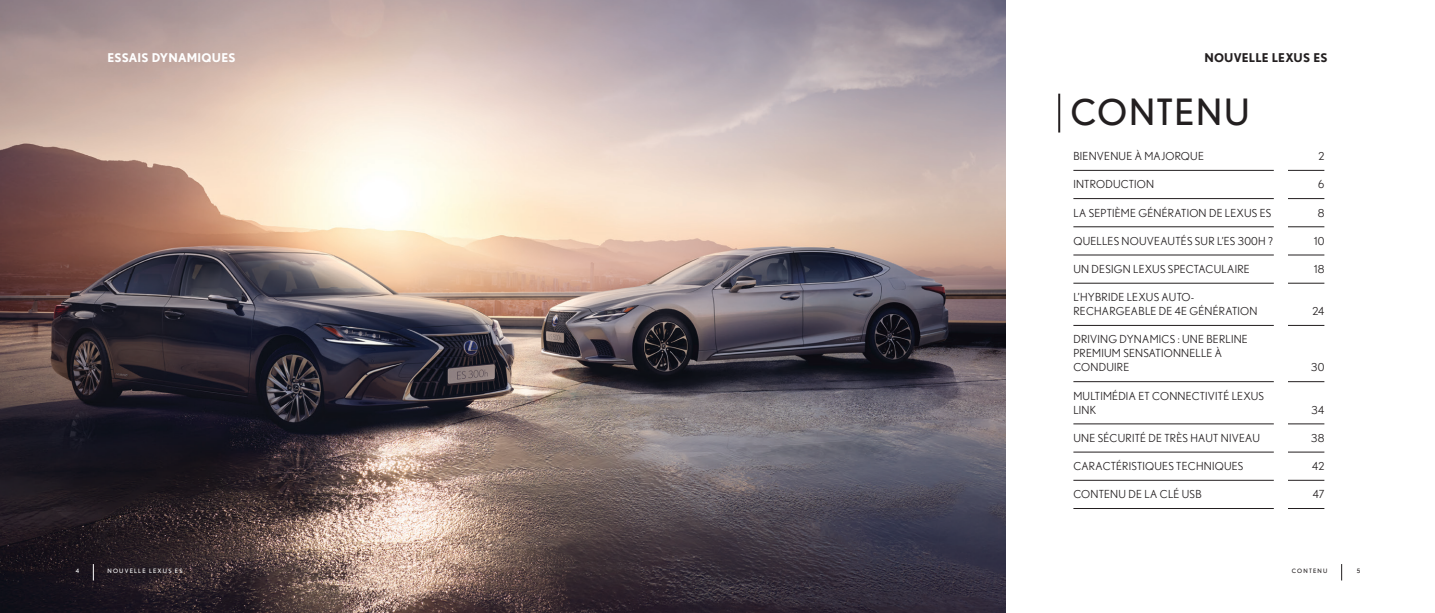
<style>
.page{position:relative;width:1435px;height:613px;background:#fff}
.page>*{position:absolute;margin:0;border:0;box-sizing:border-box;transform-origin:0 0}
.H1-BLACK-BORDER{font:36px "Nobel";letter-spacing:.035em;color:#231f20}
.H1-BLACK{font:700 12px "Nobel";letter-spacing:.015em;color:#fff}
.H1-BLACK-2{font:700 12px "Nobel";letter-spacing:.015em;color:#231f20}
.LINE_LIST{font:11px/14px "Nobel";letter-spacing:.02em;color:#231f20}
.t1{font:6px "Nobel";letter-spacing:.2em;color:#fff}
.FOOTER-BLACK{font:6px "Nobel";letter-spacing:.2em;color:#231f20}
</style>
<div class="page">
<img style="left:0;top:0;width:1005px;height:612px">
<hr style="left:1073px;top:170px;width:200px;height:1px;background:#231f20">
<hr style="left:1073px;top:198px;width:200px;height:1px;background:#231f20">
<hr style="left:1073px;top:226px;width:200px;height:1px;background:#231f20">
<hr style="left:1073px;top:254px;width:200px;height:1px;background:#231f20">
<hr style="left:1073px;top:283px;width:200px;height:1px;background:#231f20">
<hr style="left:1073px;top:325px;width:200px;height:1px;background:#231f20">
<hr style="left:1073px;top:381px;width:200px;height:1px;background:#231f20">
<hr style="left:1073px;top:423px;width:200px;height:1px;background:#231f20">
<hr style="left:1073px;top:451px;width:200px;height:1px;background:#231f20">
<hr style="left:1073px;top:479px;width:200px;height:1px;background:#231f20">
<hr style="left:1073px;top:508px;width:200px;height:1px;background:#231f20">
<hr style="left:1058px;top:94px;width:2px;height:38px;background:#231f20">
<hr style="left:1287px;top:170px;width:37px;height:1px;background:#231f20">
<hr style="left:1287px;top:198px;width:37px;height:1px;background:#231f20">
<hr style="left:1287px;top:226px;width:37px;height:1px;background:#231f20">
<hr style="left:1287px;top:254px;width:37px;height:1px;background:#231f20">
<hr style="left:1287px;top:283px;width:37px;height:1px;background:#231f20">
<hr style="left:1287px;top:325px;width:37px;height:1px;background:#231f20">
<hr style="left:1287px;top:381px;width:37px;height:1px;background:#231f20">
<hr style="left:1287px;top:423px;width:37px;height:1px;background:#231f20">
<hr style="left:1287px;top:451px;width:37px;height:1px;background:#231f20">
<hr style="left:1287px;top:479px;width:37px;height:1px;background:#231f20">
<hr style="left:1287px;top:508px;width:37px;height:1px;background:#231f20">
<svg style="left:1341px;top:564px;width:1px;height:16px"></svg>
<svg style="left:93px;top:563px;width:1px;height:17px"></svg>
<p class="H1-BLACK" style="left:107px;top:50px;width:125px">NOUVELLE LEXUS ES</p>
<p class="H1-BLACK-2" style="left:1204px;top:50px;width:125px">NOUVELLE LEXUS ES</p>
<p class="H1-BLACK" style="left:107px;top:50px;width:129px">ESSAIS DYNAMIQUES</p>
<p class="H1-BLACK-BORDER" style="left:1070px;top:92px;width:181px">CONTENU</p>
<p class="LINE_LIST" style="left:1073px;top:149px;width:132px">BIENVENUE À MAJORQUE</p>
<p class="LINE_LIST" style="left:1073px;top:177px;width:82px">INTRODUCTION</p>
<p class="LINE_LIST" style="left:1073px;top:205px;width:199px">LA SEPTIÈME GÉNÉRATION DE LEXUS ES</p>
<p class="LINE_LIST" style="left:1073px;top:233px;width:201px">QUELLES NOUVEAUTÉS SUR L’ES 300H ?</p>
<p class="LINE_LIST" style="left:1073px;top:262px;width:178px">UN DESIGN LEXUS SPECTACULAIRE</p>
<p class="LINE_LIST" style="left:1073px;top:290px;width:186px">L’HYBRIDE LEXUS AUTO-<br>RECHARGEABLE DE 4E GÉNÉRATION</p>
<p class="LINE_LIST" style="left:1073px;top:332px;width:176px">DRIVING DYNAMICS : UNE BERLINE<br>PREMIUM SENSATIONNELLE À<br>CONDUIRE</p>
<p class="LINE_LIST" style="left:1073px;top:388px;width:192px">MULTIMÉDIA ET CONNECTIVITÉ LEXUS<br>LINK</p>
<p class="LINE_LIST" style="left:1073px;top:430px;width:188px">UNE SÉCURITÉ DE TRÈS HAUT NIVEAU</p>
<p class="LINE_LIST" style="left:1073px;top:459px;width:171px">CARACTÉRISTIQUES TECHNIQUES</p>
<p class="LINE_LIST" style="left:1073px;top:487px;width:130px">CONTENU DE LA CLÉ USB</p>
<p class="LINE_LIST" style="left:1318px;top:149px;width:8px">2</p>
<p class="LINE_LIST" style="left:1318px;top:177px;width:8px">6</p>
<p class="LINE_LIST" style="left:1317px;top:205px;width:8px">8</p>
<p class="LINE_LIST" style="left:1314px;top:233px;width:12px">10</p>
<p class="LINE_LIST" style="left:1314px;top:262px;width:12px">18</p>
<p class="LINE_LIST" style="left:1312px;top:304px;width:13px">24</p>
<p class="LINE_LIST" style="left:1311px;top:360px;width:15px">30</p>
<p class="LINE_LIST" style="left:1311px;top:402px;width:14px">34</p>
<p class="LINE_LIST" style="left:1311px;top:430px;width:15px">38</p>
<p class="LINE_LIST" style="left:1312px;top:459px;width:14px">42</p>
<p class="LINE_LIST" style="left:1312px;top:487px;width:13px">47</p>
<p class="t1" style="left:76px;top:567px;width:5px">4</p>
<p class="t1" style="left:107px;top:567px;width:76px">NOUVELLE LEXUS ES</p>
<p class="FOOTER-BLACK" style="left:1356px;top:567px;width:5px">5</p>
<p class="FOOTER-BLACK" style="left:1291px;top:567px;width:37px">CONTENU</p>
</div>
